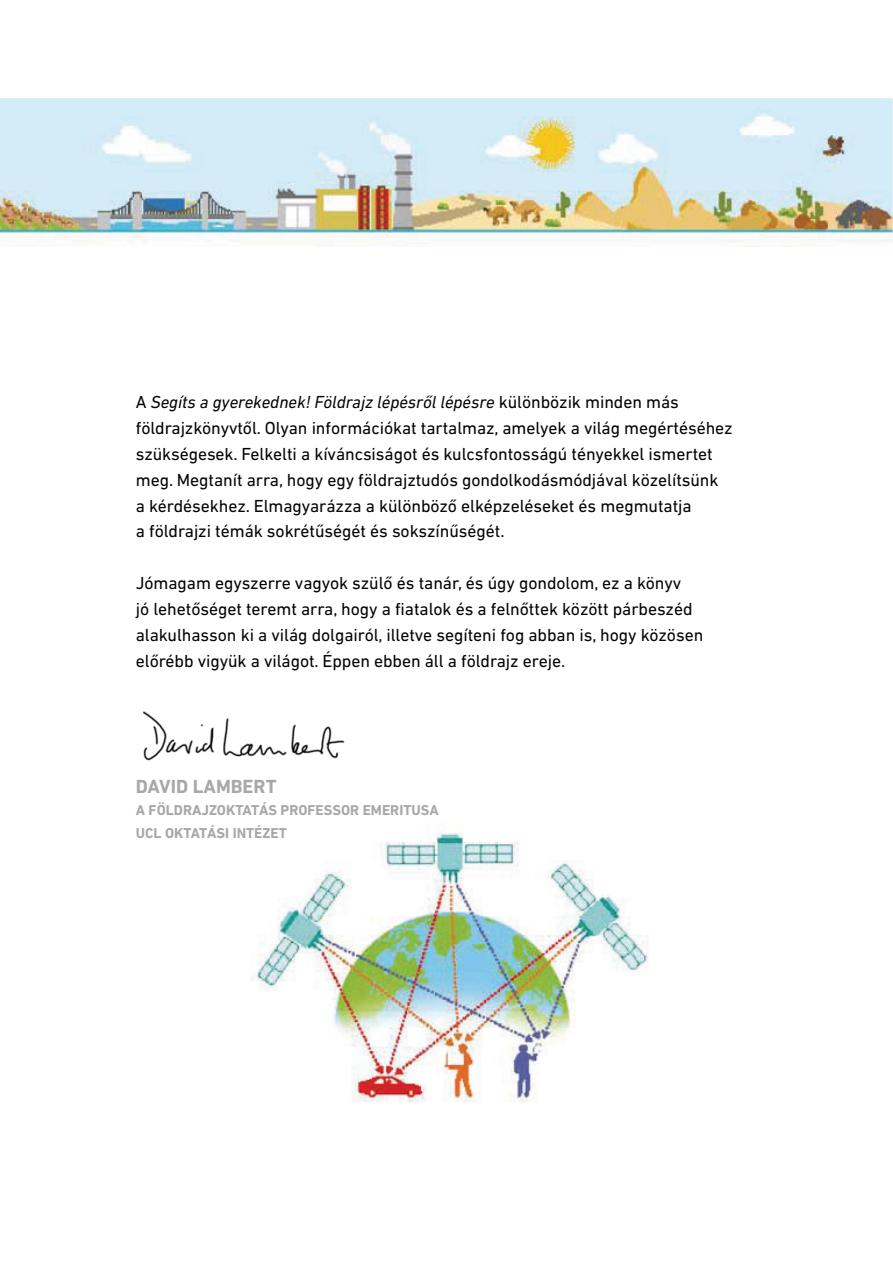
<style>
.page{position:relative;width:893px;height:1263px;background:#fff}
.page>*{position:absolute;margin:0;border:0;box-sizing:border-box;transform-origin:0 0}
.t1{font:700 19.35px "DIN Next LT Pro";color:#a8a8a7}
.t2{font:17.7px/25.8px "DIN Next LT Pro";letter-spacing:-.005em;color:#040503}
.t3{font:700 14.55px/22.6px "DIN Next LT Pro";color:#a8a8a7}
.s1{font-style:italic}
</style>
<div class="page">
<img style="left:0;top:98px;width:893px;height:1004px">
<img style="left:137px;top:703px;width:219px;height:60px">
<p class="t2" style="left:136px;top:391px;width:598px">A <span class="s1">Segíts a gyerekednek! Földrajz lépésről lépésre</span> különbözik minden más földrajzkönyvtől. Olyan információkat tartalmaz, amelyek a világ megértéséhez szükségesek. Felkelti a kíváncsiságot és kulcsfontosságú tényekkel ismertet meg. Megtanít arra, hogy egy földrajztudós gondolkodásmódjával közelítsünk<br>a kérdésekhez. Elmagyarázza a különböző elképzeléseket és megmutatja<br>a földrajzi témák sokrétűségét és sokszínűségét.</p>
<p class="t2" style="left:136px;top:572px;width:569px">Jómagam egyszerre vagyok szülő és tanár, és úgy gondolom, ez a könyv<br>jó lehetőséget teremt arra, hogy a fiatalok és a felnőttek között párbeszéd alakulhasson ki a világ dolgairól, illetve segíteni fog abban is, hogy közösen előrébb vigyük a világot. Éppen ebben áll a földrajz ereje.</p>
<p class="t1" style="left:136px;top:779px;width:142px">DAVID LAMBERT</p>
<p class="t3" style="left:136px;top:800px;width:304px">A FÖLDRAJZOKTATÁS PROFESSOR EMERITUSA<br>UCL OKTATÁSI INTÉZET</p>
</div>
